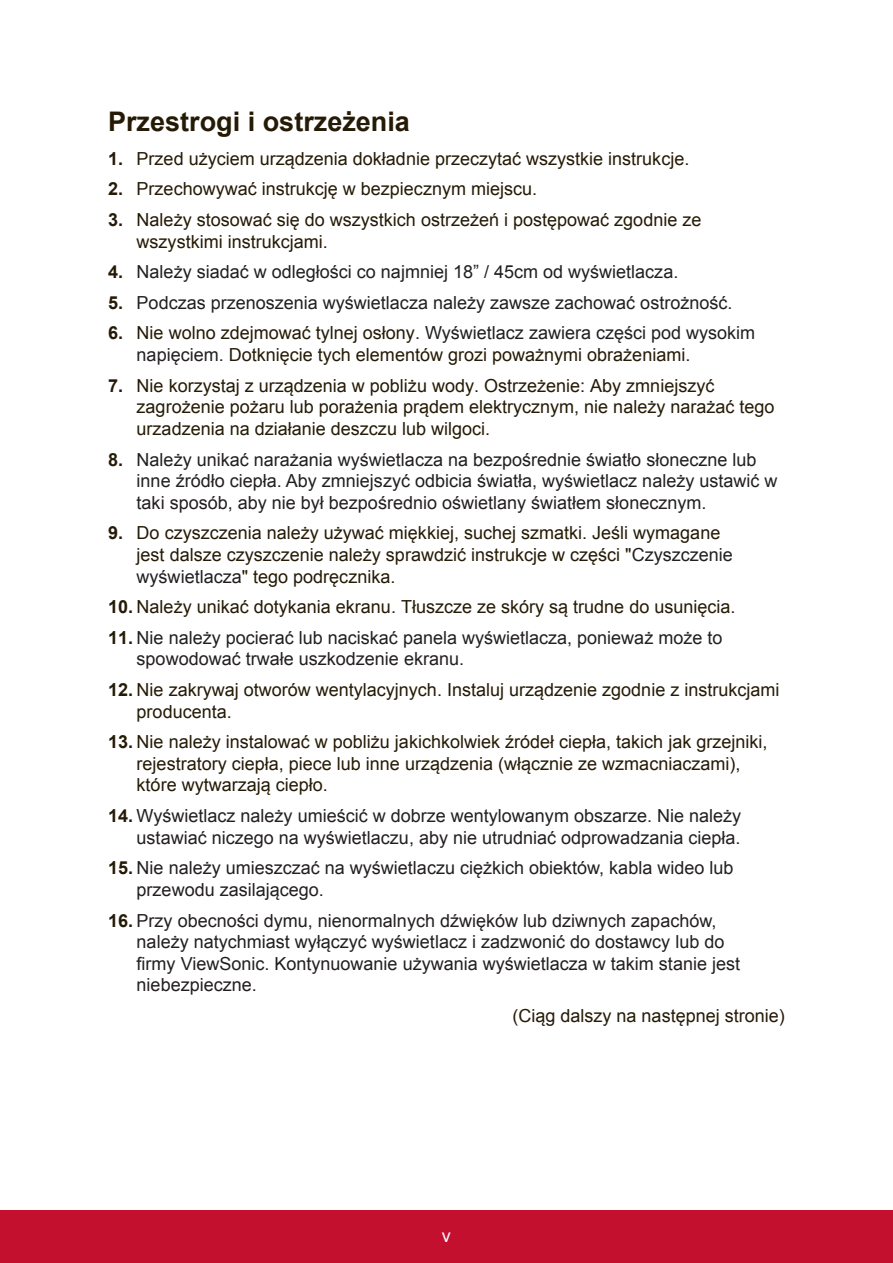
<style>
.page{position:relative;width:893px;height:1263px;background:#fff}
.page>*{position:absolute;margin:0;border:0;box-sizing:border-box;transform-origin:0 0}
.t1{font:700 27px "Arial";color:#251a05}
.t2{font:18px/21.6px "Arial";color:#251a05}
.t3{font:18px/21.6px "Arial";color:#231f20}
.t4{font:18px "Arial";color:#fff}
.s1{font-weight:700}
.s2{font-weight:700;color:#251a05}
.s3{color:#231f20}
</style>
<div class="page">
<div style="left:0;top:1210px;width:892px;height:53px;background:#c3102f"></div>
<h1 class="t1" style="left:108px;top:104px;width:303px">Przestrogi i ostrzeżenia</h1>
<p class="t2" style="left:108px;top:148px;width:582px"><span class="s1">1.</span> Przed użyciem urządzenia dokładnie przeczytać wszystkie instrukcje.</p>
<p class="t2" style="left:108px;top:178px;width:430px"><span class="s1">2.</span> Przechowywać instrukcję w bezpiecznym miejscu.</p>
<p class="t2" style="left:136px;top:209px;width:566px;text-indent:-28px"><span class="s1">3.</span> Należy stosować się do wszystkich ostrzeżeń i postępować zgodnie ze wszystkimi instrukcjami.</p>
<p class="t3" style="left:108px;top:261px;width:571px"><span class="s2">4.</span> Należy siadać w odległości co najmniej 18” / 45cm od wyświetlacza.</p>
<p class="t3" style="left:108px;top:292px;width:625px"><span class="s2">5.</span> Podczas przenoszenia wyświetlacza należy zawsze zachować ostrożność.</p>
<p class="t2" style="left:136px;top:322px;width:620px;text-indent:-28px"><span class="s1">6.</span> Nie wolno zdejmować tylnej osłony. <span class="s3">Wyświetlacz zawiera części pod wysokim napięciem.</span> Dotknięcie tych elementów grozi poważnymi obrażeniami.</p>
<p class="t2" style="left:136px;top:375px;width:639px;text-indent:-28px"><span class="s1">7.</span> Nie korzystaj z urządzenia w pobliżu wody. Ostrzeżenie: Aby zmniejszyć zagrożenie pożaru lub porażenia prądem elektrycznym, nie należy narażać tego urzadzenia na działanie deszczu lub wilgoci.</p>
<p class="t3" style="left:136px;top:448px;width:642px;text-indent:-28px"><span class="s2">8.</span> Należy unikać narażania wyświetlacza na bezpośrednie światło słoneczne lub inne źródło ciepła. Aby zmniejszyć odbicia światła, wyświetlacz należy ustawić w taki sposób, aby nie był bezpośrednio oświetlany światłem słonecznym.</p>
<p class="t2" style="left:136px;top:522px;width:597px;text-indent:-28px"><span class="s1">9.</span> Do czyszczenia należy używać miękkiej, suchej szmatki. Jeśli wymagane jest dalsze czyszczenie należy sprawdzić instrukcje w części "<span class="s3">Czyszczenie wyświetlacza</span>" tego podręcznika.</p>
<p class="t2" style="left:108px;top:596px;width:628px"><span class="s1">10.</span> Należy unikać dotykania ekranu. Tłuszcze ze skóry są trudne do usunięcia.</p>
<p class="t3" style="left:136px;top:627px;width:587px;text-indent:-28px"><span class="s2">11.</span> Nie należy pocierać lub naciskać panela wyświetlacza, ponieważ może to spowodować trwałe uszkodzenie ekranu.</p>
<p class="t2" style="left:136px;top:679px;width:644px;text-indent:-28px"><span class="s1">12.</span> Nie zakrywaj otworów wentylacyjnych. Instaluj urządzenie zgodnie z instrukcjami producenta.</p>
<p class="t2" style="left:136px;top:731px;width:632px;text-indent:-28px"><span class="s1">13.</span> Nie należy instalować w pobliżu jakichkolwiek źródeł ciepła, takich jak grzejniki, rejestratory ciepła, piece lub inne urządzenia (włącznie ze wzmacniaczami), które wytwarzają ciepło.</p>
<p class="t3" style="left:108px;top:805px;width:634px;text-align:right"><span class="s2">14.</span> Wyświetlacz należy umieścić w dobrze wentylowanym obszarze. Nie należy ustawiać niczego na wyświetlaczu, aby nie utrudniać odprowadzania ciepła.</p>
<p class="t3" style="left:136px;top:857px;width:598px;text-indent:-28px"><span class="s2">15.</span> Nie należy umieszczać na wyświetlaczu ciężkich obiektów, kabla wideo lub przewodu zasilającego.</p>
<p class="t3" style="left:136px;top:909px;width:604px;text-indent:-28px"><span class="s2">16.</span> Przy obecności dymu, nienormalnych dźwięków lub dziwnych zapachów, należy natychmiast wyłączyć wyświetlacz i zadzwonić do dostawcy lub do firmy ViewSonic. Kontynuowanie używania wyświetlacza w takim stanie jest niebezpieczne.</p>
<p class="t2" style="left:512px;top:1005px;width:274px">(Ciąg dalszy na następnej stronie)</p>
<p class="t4" style="left:442px;top:1223px;width:10px">v</p>
</div>
